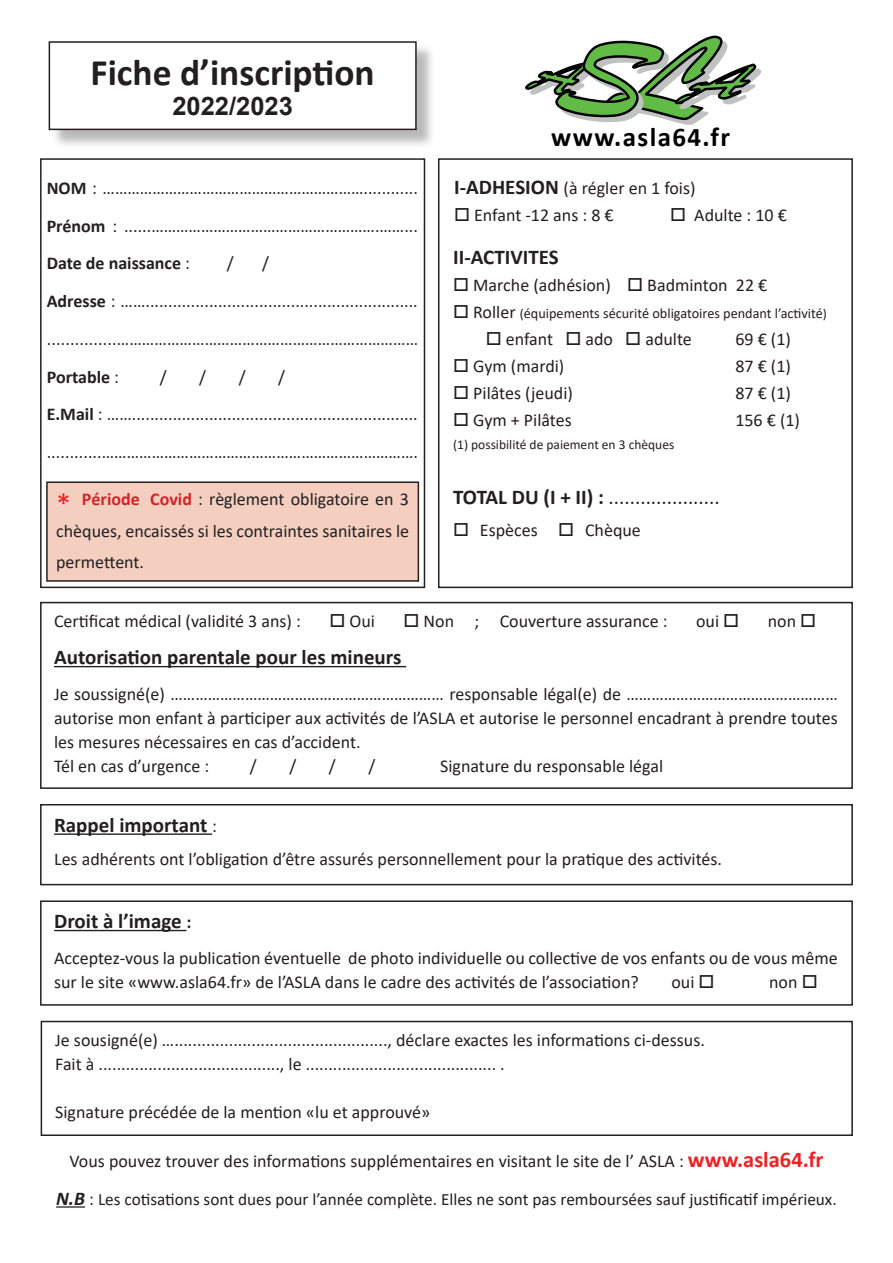
<style>
.page{position:relative;width:893px;height:1263px;background:#fff}
.page>*{position:absolute;margin:0;border:0;box-sizing:border-box;transform-origin:0 0}
.t1{font:700 37.5px "Calibri";color:#231f20}
.t2{font:700 27px "Calibri";letter-spacing:.05em;color:#000}
.t3{font:700 25.5px "Arial";color:#231f20}
.t4{font:700 21px "Calibri";color:#231f20}
.t5{font:21px "Calibri";color:#231f20}
.t6{font:18px/37.8px "Calibri";color:#231f20}
.t7{font:17.25px "Calibri";color:#231f20}
.t8{font:14.25px "Calibri";color:#231f20}
.t9{font:13.5px "Calibri";color:#231f20}
.s1{font-weight:700}
.s2{font-size:30px;color:#ee2123}
.s3{font-weight:700;color:#d1232a}
.s4{font-weight:700;font-size:21px}
.s5{font-size:18px}
.s6{font-size:13.5px}
.s7{font-weight:400;font-size:18px}
.s8{font-weight:700;font-size:22.5px;color:#ee2123}
.s9{font-weight:700;font-style:italic;font-size:19.5px}
</style>
<div class="page">
<div style="left:438px;top:158px;width:415px;height:430px;border:2px solid #231f20"></div>
<div style="left:51px;top:44px;width:384px;height:105px;background:#231f20;opacity:.31"></div>
<div style="left:49px;top:42px;width:367px;height:87px;background:#fff"></div>
<div style="left:49px;top:41px;width:368px;height:89px;border:2px solid #231f20"></div>
<svg style="left:56px;top:1206px;width:29px;height:1px"></svg>
<div style="left:47px;top:482px;width:371px;height:99px;background:#f4cfc0"></div>
<div style="left:46px;top:481px;width:373px;height:101px;border:2px solid #231f20"></div>
<div style="left:40px;top:158px;width:385px;height:430px;border:2px solid #231f20"></div>
<hr style="left:54px;top:666px;width:352px;height:1px;background:#231f20">
<div style="left:40px;top:602px;width:813px;height:187px;border:2px solid #231f20"></div>
<hr style="left:54px;top:833px;width:158px;height:2px;background:#231f20">
<div style="left:40px;top:804px;width:813px;height:81px;border:2px solid #231f20"></div>
<svg style="left:525px;top:35px;width:236px;height:90px"></svg>
<div style="left:41px;top:1021px;width:812px;height:115px;border:2px solid #231f20"></div>
<hr style="left:54px;top:930px;width:132px;height:1px;background:#231f20">
<div style="left:40px;top:900px;width:813px;height:106px;border:2px solid #231f20"></div>
<h1 class="t1" style="left:91px;top:46px;width:286px">Fiche d’inscription</h1>
<h3 class="t3" style="left:172px;top:88px;width:122px">2022/2023</h3>
<p class="t6" style="left:47px;top:169px;width:373px;text-align:justify"><span class="s1">NOM</span> : ………………………………………………………............<br><span class="s1">Prénom</span> : ......……………………………………………….……...<br><span class="s1">Date de naissance</span> :</p>
<p class="t6" style="left:47px;top:244px;width:373px;text-indent:215px">/<br><span class="s1">Adresse</span> : ……............................................................ ...............……………………………………………………………… <span class="s1">Portable</span> :</p>
<p class="t6" style="left:227px;top:244px;width:8px">/</p>
<p class="t6" style="left:47px;top:357px;width:373px;text-indent:231px">/<br><span class="s1">E.Mail</span> : ……............................................................... ............………………………………………………………………….</p>
<p class="t6" style="left:56px;top:483px;width:354px;line-height:31.5px;text-align:justify"><span class="s2">*</span> <span class="s3">Période Covid</span> : règlement obligatoire en 3 chèques, encaissés si les contraintes sanitaires le permettent.</p>
<p class="t6" style="left:160px;top:357px;width:8px">/</p>
<p class="t6" style="left:199px;top:357px;width:8px">/</p>
<p class="t6" style="left:239px;top:357px;width:8px">/</p>
<h2 class="t2" style="left:551px;top:117px;width:180px">www.asla64.fr</h2>
<p class="t6" style="left:454px;top:169px;width:243px"><span class="s4">I-ADHESION</span> (à régler en 1 fois)</p>
<p class="t6" style="left:454px;top:196px;width:161px">□ Enfant -12 ans : 8 €</p>
<p class="t6" style="left:670px;top:196px;width:118px">□ Adulte : 10 €</p>
<p class="t4" style="left:453px;top:242px;width:107px">II-ACTIVITES</p>
<p class="t6" style="left:453px;top:266px;width:316px">□ Marche (adhésion) □ Badminton 22 €</p>
<p class="t8" style="left:453px;top:304px;width:375px">□ <span class="s5">Roller</span> <span class="s6">(</span>équipements sécurité obligatoires pendant l’activité<span class="s6">)</span></p>
<p class="t6" style="left:486px;top:320px;width:208px">□ enfant □ ado □ adulte</p>
<p class="t6" style="left:735px;top:320px;width:57px">69 € (1)</p>
<p class="t6" style="left:453px;top:347px;width:113px">□ Gym (mardi)</p>
<p class="t6" style="left:735px;top:347px;width:57px">87 € (1)</p>
<p class="t6" style="left:453px;top:374px;width:121px">□ Pilâtes (jeudi)</p>
<p class="t6" style="left:735px;top:374px;width:57px">87 € (1)</p>
<p class="t6" style="left:453px;top:401px;width:120px">□ Gym + Pilâtes</p>
<p class="t6" style="left:735px;top:401px;width:66px">156 € (1)</p>
<p class="t9" style="left:453px;top:435px;width:223px">(1) possibilité de paiement en 3 chèques</p>
<p class="t5" style="left:453px;top:483px;width:268px"><span class="s1">TOTAL DU (I + II) :</span> .....................</p>
<p class="t6" style="left:453px;top:510px;width:189px">□ Espèces □ Chèque</p>
<p class="t6" style="left:54px;top:602px;width:248px">Certificat médical (validité 3 ans) :</p>
<p class="t6" style="left:329px;top:602px;width:47px">□ Oui</p>
<p class="t6" style="left:404px;top:602px;width:266px">□ Non ; Couverture assurance :</p>
<p class="t6" style="left:696px;top:602px;width:45px">oui □</p>
<p class="t6" style="left:768px;top:602px;width:50px">non □</p>
<p class="t4" style="left:54px;top:642px;width:349px">Autorisation parentale pour les mineurs</p>
<p class="t6" style="left:54px;top:682px;width:785px;line-height:24px">Je soussigné(e) ………………………………………………………… responsable légal(e) de …………………………………………… autorise mon enfant à participer aux activités de l’ASLA et autorise le personnel encadrant à prendre toutes les mesures nécessaires en cas d’accident.<br>Tél en cas d’urgence :</p>
<p class="t6" style="left:250px;top:747px;width:8px">/</p>
<p class="t6" style="left:289px;top:747px;width:8px">/</p>
<p class="t6" style="left:329px;top:747px;width:8px">/</p>
<p class="t6" style="left:368px;top:747px;width:8px">/</p>
<p class="t6" style="left:440px;top:747px;width:225px">Signature du responsable légal</p>
<p class="t4" style="left:54px;top:810px;width:164px">Rappel important <span class="s7">:</span></p>
<p class="t6" style="left:54px;top:840px;width:669px">Les adhérents ont l’obligation d’être assurés personnellement pour la pratique des activités.</p>
<p class="t4" style="left:54px;top:906px;width:139px">Droit à l’image <span class="s5">:</span></p>
<p class="t6" style="left:54px;top:946px;width:785px;line-height:24px">Acceptez-vous la publication éventuelle de photo individuelle ou collective de vos enfants ou de vous même sur le site «www.asla64.fr» de l’ASLA dans le cadre des activités de l’association?</p>
<p class="t6" style="left:671px;top:963px;width:45px">oui □</p>
<p class="t6" style="left:769px;top:963px;width:50px">non □</p>
<p class="t6" style="left:55px;top:1027px;width:651px;line-height:24px">Je sousigné(e) …..............................................., déclare exactes les informations ci-dessus.<br>Fait à ........................................, le .......................................... .</p>
<p class="t6" style="left:55px;top:1092px;width:377px">Signature précédée de la mention «lu et approuvé»</p>
<p class="t6" style="left:70px;top:1142px;width:755px">Vous pouvez trouver des informations supplémentaires en visitant le site de l’ ASLA : <span class="s8">www.asla64.fr</span></p>
<p class="t7" style="left:56px;top:1187px;width:782px"><span class="s9">N.B</span> <span class="s5">:</span> Les cotisations sont dues pour l’année complète. Elles ne sont pas remboursées sauf justificatif impérieux.</p>
</div>
